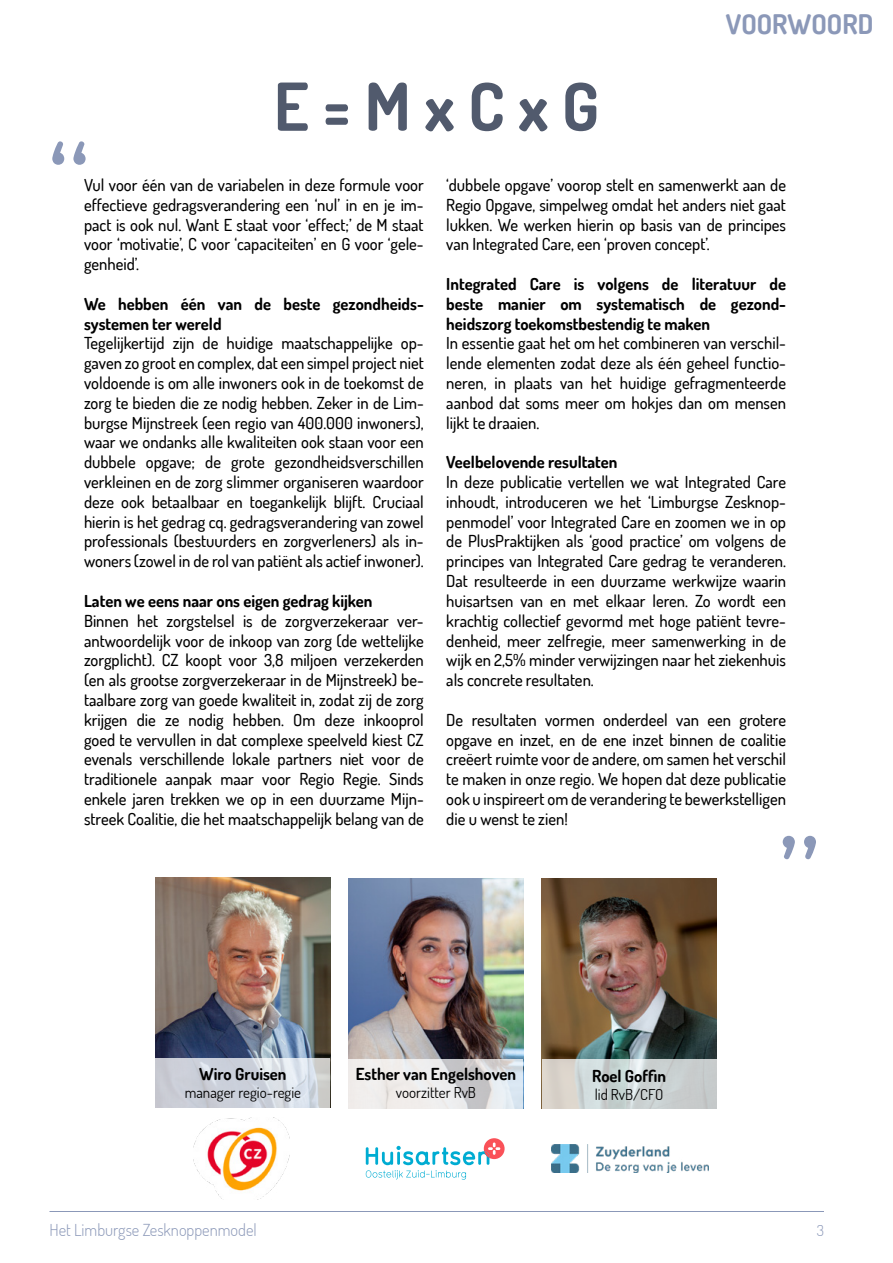
<style>
.page{position:relative;width:893px;height:1263px;background:#fff}
.page>*{position:absolute;margin:0;border:0;box-sizing:border-box;transform-origin:0 0}
.t1{font:300 150px "Dosis";color:#8b98b8}
.t2{font:700 66px "Dosis";color:#515a6d}
.t3{font:700 27px "Dosis";color:#8b98b8}
.t4{font:500 16.5px/19.8px "Dosis";color:#000;text-align:justify}
.t5{font:700 16.5px/19.8px "Dosis";color:#000}
.t6{font:300 16.5px "Dosis";color:#8b98b8}
.t7{font:15px "Dosis";color:#000}
.t8{font:300 15px "Dosis";color:#8b98b8}
</style>
<div class="page">
<img style="left:156px;top:878px;width:174px;height:180px">
<svg style="left:156px;top:1058px;width:174px;height:50px;background:#cfd3dc"></svg>
<img style="left:349px;top:879px;width:174px;height:180px">
<svg style="left:349px;top:1059px;width:174px;height:50px;background:#e4e3e4"></svg>
<img style="left:542px;top:879px;width:174px;height:180px">
<svg style="left:542px;top:1059px;width:174px;height:50px;background:#ced2d1"></svg>
<img style="left:193px;top:1118px;width:96px;height:82px">
<svg style="left:366px;top:1138px;width:139px;height:42px"></svg>
<img style="left:551px;top:1145px;width:158px;height:27px">
<hr style="left:50px;top:1211px;width:774px;height:1px;background:#8b98b8">
<h1 class="t1" style="left:47px;top:99px;width:46px">“</h1>
<h2 class="t2" style="left:274px;top:64px;width:327px">E = M x C x G</h2>
<h3 class="t3" style="left:726px;top:7px;width:149px">VOORWOORD</h3>
<p class="t4" style="left:84px;top:175px;width:341px">Vul voor één van de variabelen in deze formule voor effectieve gedragsverandering een ‘nul’ in en je im&shy;pact is ook nul. Want E staat voor ‘effect;’ de M staat voor ‘motivatie’, C voor ‘capaciteiten’ en G voor ‘gele&shy;genheid’.</p>
<p class="t5" style="left:84px;top:294px;width:341px">We hebben één van de beste gezondheids&shy;systemen ter wereld</p>
<p class="t4" style="left:84px;top:333px;width:341px">Tegelijkertijd zijn de huidige maatschappelijke op&shy;gaven zo groot en complex, dat een simpel project niet voldoende is om alle inwoners ook in de toekomst de zorg te bieden die ze nodig hebben. Zeker in de Lim&shy;burgse Mijnstreek (een regio van 400.000 inwoners), waar we ondanks alle kwaliteiten ook staan voor een dubbele opgave; de grote gezondheidsverschillen verkleinen en de zorg slimmer organiseren waardoor deze ook betaalbaar en toegankelijk blijft. Cruciaal hierin is het gedrag cq. gedragsverandering van zowel professionals (bestuurders en zorgverleners) als in&shy;woners (zowel in de rol van patiënt als actief inwoner).</p>
<p class="t5" style="left:84px;top:591px;width:290px">Laten we eens naar ons eigen gedrag kijken</p>
<p class="t4" style="left:84px;top:610px;width:341px">Binnen het zorgstelsel is de zorgverzekeraar ver&shy;antwoordelijk voor de inkoop van zorg (de wettelijke zorgplicht). CZ koopt voor 3,8 miljoen verzekerden (en als grootse zorgverzekeraar in de Mijnstreek) be&shy;taalbare zorg van goede kwaliteit in, zodat zij de zorg krijgen die ze nodig hebben. Om deze inkooprol goed te vervullen in dat complexe speelveld kiest CZ evenals verschillende lokale partners niet voor de traditionele aanpak maar voor Regio Regie. Sinds enkele jaren trekken we op in een duurzame Mijn&shy;streek Coalitie, die het maatschappelijk belang van de</p>
<p class="t4" style="left:446px;top:175px;width:341px">‘dubbele opgave’ voorop stelt en samenwerkt aan de Regio Opgave, simpelweg omdat het anders niet gaat lukken. We werken hierin op basis van de principes van Integrated Care, een ‘proven concept’.</p>
<p class="t5" style="left:446px;top:274px;width:341px;text-align:justify">Integrated Care is volgens de literatuur de beste manier om systematisch de gezond&shy;heidszorg toekomstbestendig te maken</p>
<p class="t4" style="left:446px;top:333px;width:341px">In essentie gaat het om het combineren van verschil&shy;lende elementen zodat deze als één geheel functio&shy;neren, in plaats van het huidige gefragmenteerde aanbod dat soms meer om hokjes dan om mensen lijkt te draaien.</p>
<p class="t5" style="left:446px;top:452px;width:173px">Veelbelovende resultaten</p>
<p class="t4" style="left:446px;top:472px;width:341px">In deze publicatie vertellen we wat Integrated Care inhoudt, introduceren we het ‘Limburgse Zesknop&shy;penmodel’ voor Integrated Care en zoomen we in op de PlusPraktijken als ‘good practice’ om volgens de principes van Integrated Care gedrag te veranderen.<br>Dat resulteerde in een duurzame werkwijze waarin huisartsen van en met elkaar leren. Zo wordt een krachtig collectief gevormd met hoge patiënt tevre&shy;denheid, meer zelfregie, meer samenwerking in de wijk en 2,5% minder verwijzingen naar het ziekenhuis als concrete resultaten.</p>
<p class="t4" style="left:446px;top:709px;width:341px">De resultaten vormen onderdeel van een grotere opgave en inzet, en de ene inzet binnen de coalitie creëert ruimte voor de andere, om samen het verschil te maken in onze regio. We hopen dat deze publicatie ook u inspireert om de verandering te bewerkstelligen die u wenst te zien!</p>
<h1 class="t1" style="left:822px;top:902px;width:46px;rotate:-180deg">“</h1>
<p class="t5" style="left:199px;top:1064px;width:89px">Wiro Gruisen</p>
<p class="t7" style="left:185px;top:1083px;width:118px">manager regio-regie</p>
<p class="t5" style="left:356px;top:1064px;width:162px">Esther van Engelshoven</p>
<p class="t7" style="left:396px;top:1083px;width:82px">voorzitter RvB</p>
<p class="t5" style="left:592px;top:1065px;width:75px">Roel Goffin</p>
<p class="t7" style="left:595px;top:1084px;width:70px">lid RvB/CFO</p>
<p class="t6" style="left:50px;top:1219px;width:209px">Het Limburgse Zesknoppenmodel</p>
<p class="t8" style="left:817px;top:1220px;width:9px">3</p>
</div>
